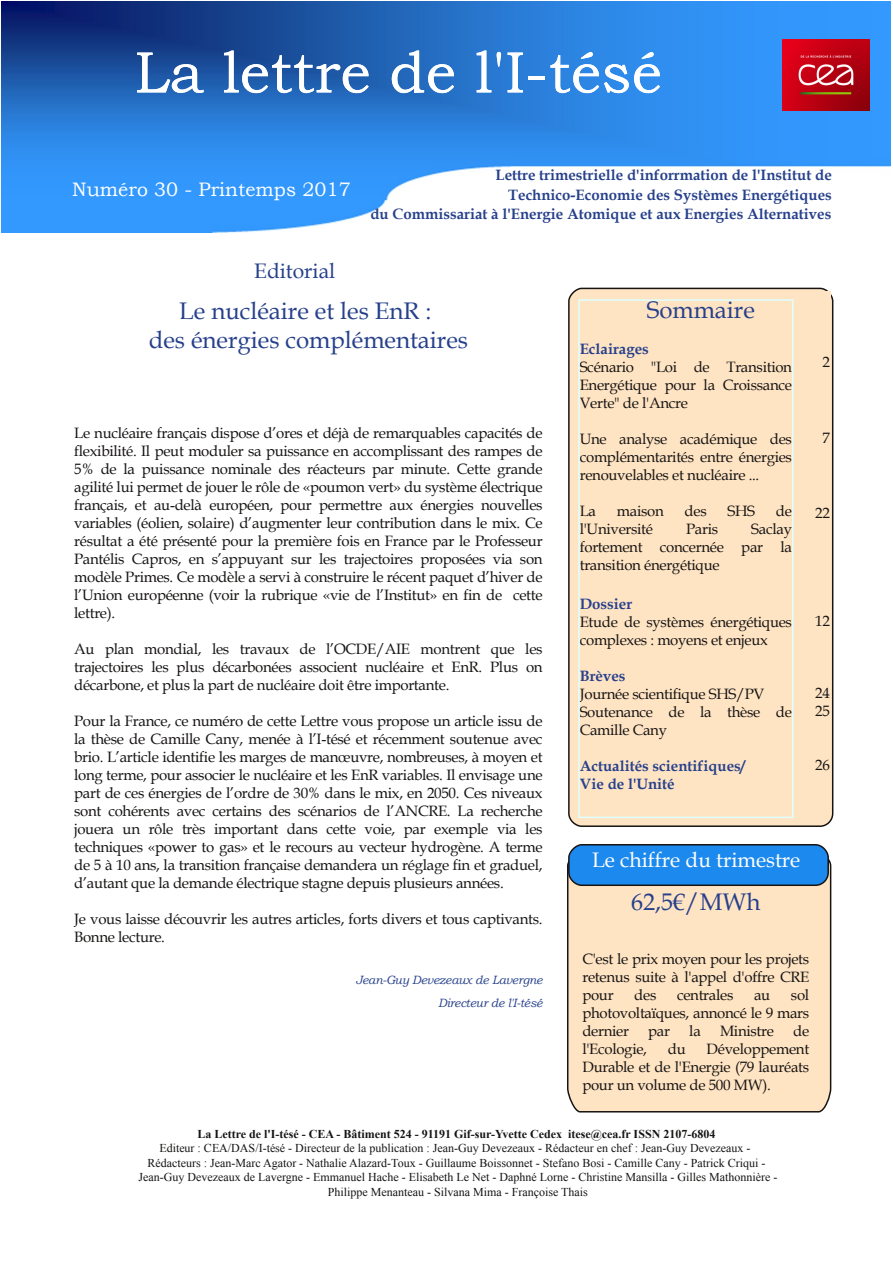
<style>
.page{position:relative;width:893px;height:1263px;background:#fff}
.page>*{position:absolute;margin:0;border:0;box-sizing:border-box;transform-origin:0 0}
.t1{font:58.5px "Bookman Old Style";color:#fff}
.t2{font:24px/28.8px "Book Antiqua";color:#26408b;text-align:center}
.t3{font:21px "Book Antiqua";color:#fff}
.t4{font:21px "Book Antiqua";color:#26408b}
.t5{font:19.5px "Bookman Old Style";color:#fff}
.t6{font:15px/18px "Book Antiqua";letter-spacing:-.02em;color:#161413;text-align:justify}
.t7{font:700 15px/19.5px "Book Antiqua";color:#26408b;text-align:right}
.t8{font:12px/14.4px "Times New Roman";color:#161413;text-align:center}
.t9{font:700 12px "Times New Roman";color:#161413}
.t10{font:italic 12px/23.4px "Bookman Old Style";letter-spacing:-.02em;color:#26408b;text-align:right}
</style>
<div class="page">
<img style="left:1px;top:2px;width:890px;height:230px">
<img style="left:783px;top:40px;width:86px;height:71px">
<div style="left:569px;top:288px;width:264px;height:538px;background:#ffe4c4;border-radius:13px"></div>
<div style="left:568px;top:288px;width:265px;height:539px;border:2px solid #161413;border-radius:13px"></div>
<div style="left:578px;top:299px;width:215px;height:519px;border:2px solid #e0ffff"></div>
<div style="left:795px;top:291px;width:35px;height:526px;background:#ffe4c4"></div>
<svg style="left:567px;top:859px;width:265px;height:254px;background:#e4ccb1"></svg>
<div style="left:569px;top:845px;width:259px;height:40px;background:#1c89ee;border-radius:13px"></div>
<div style="left:568px;top:844px;width:261px;height:42px;border:2px solid #161413;border-radius:13px"></div>
<div style="left:582px;top:892px;width:229px;height:212px;background:#ffe4c4"></div>
<h1 class="t1" style="left:134px;top:37px;width:529px">La lettre de l'I-tésé</h1>
<h3 class="t5" style="left:72px;top:177px;width:280px">Numéro 30 - Printemps 2017</h3>
<p class="t7" style="left:370px;top:165px;width:463px">Lettre trimestrielle d'inforrmation de l'Institut de<br>Technico-Economie des Systèmes Energétiques<br>du Commissariat à l'Energie Atomique et aux Energies Alternatives</p>
<h3 class="t4" style="left:254px;top:258px;width:83px">Editorial</h3>
<h2 class="t2" style="left:149px;top:297px;width:321px">Le nucléaire et les EnR :<br>des énergies complémentaires</h2>
<p class="t6" style="left:74px;top:424px;width:470px">Le nucléaire français dispose d’ores et déjà de remarquables capacités de flexibilité. Il peut moduler sa puissance en accomplissant des rampes de 5% de la puissance nominale des réacteurs par minute. Cette grande agilité lui permet de jouer le rôle de «poumon vert» du système électrique français, et au-delà européen, pour permettre aux énergies nouvelles variables (éolien, solaire) d’augmenter leur contribution dans le mix. Ce résultat a été présenté pour la première fois en France par le Professeur Pantélis Capros, en s’appuyant sur les trajectoires proposées via son modèle Primes. Ce modèle a servi à construire le récent paquet d’hiver de l’Union européenne (voir la rubrique «vie de l’Institut» en fin de cette lettre).</p>
<p class="t6" style="left:74px;top:640px;width:470px">Au plan mondial, les travaux de l’OCDE/AIE montrent que les trajectoires les plus décarbonées associent nucléaire et EnR. Plus on décarbone, et plus la part de nucléaire doit être importante.</p>
<p class="t6" style="left:74px;top:712px;width:470px">Pour la France, ce numéro de cette Lettre vous propose un article issu de la thèse de Camille Cany, menée à l’I-tésé et récemment soutenue avec brio. L’article identifie les marges de manœuvre, nombreuses, à moyen et long terme, pour associer le nucléaire et les EnR variables. Il envisage une part de ces énergies de l’ordre de 30% dans le mix, en 2050. Ces niveaux sont cohérents avec certains des scénarios de l’ANCRE. La recherche jouera un rôle très important dans cette voie, par exemple via les techniques «power to gas» et le recours au vecteur hydrogène. A terme de 5 à 10 ans, la transition française demandera un réglage fin et graduel, d’autant que la demande électrique stagne depuis plusieurs années.</p>
<p class="t6" style="left:74px;top:910px;width:470px">Je vous laisse découvrir les autres articles, forts divers et tous captivants.<br>Bonne lecture.</p>
<p class="t10" style="left:356px;top:968px;width:188px">Jean-Guy Devezeaux de Lavergne<br>Directeur de l'I-tésé</p>
<h2 class="t2" style="left:647px;top:296px;width:110px">Sommaire</h2>
<p class="t7" style="left:580px;top:339px;width:71px">Eclairages</p>
<p class="t6" style="left:580px;top:358px;width:214px">Scénario "Loi de Transition Energétique pour la Croissance Verte" de l'Ancre</p>
<p class="t6" style="left:580px;top:430px;width:214px">Une analyse académique des complémentarités entre énergies renouvelables et nucléaire ...</p>
<p class="t6" style="left:580px;top:502px;width:18px">La</p>
<p class="t6" style="left:617px;top:502px;width:48px">maison</p>
<p class="t6" style="left:685px;top:502px;width:24px">des</p>
<p class="t6" style="left:727px;top:502px;width:29px">SHS</p>
<p class="t6" style="left:776px;top:502px;width:18px">de</p>
<p class="t6" style="left:580px;top:520px;width:75px">l'Université</p>
<p class="t6" style="left:686px;top:520px;width:33px">Paris</p>
<p class="t6" style="left:580px;top:520px;width:214px;text-indent:172px">Saclay fortement concernée par la transition énergétique</p>
<p class="t7" style="left:580px;top:595px;width:54px">Dossier</p>
<p class="t6" style="left:580px;top:613px;width:214px">Etude de systèmes énergétiques complexes : moyens et enjeux</p>
<p class="t7" style="left:580px;top:667px;width:47px">Brèves</p>
<p class="t6" style="left:580px;top:685px;width:214px;text-align:left">Journée scientifique SHS/PV<br>Soutenance de la thèse de<br>Camille Cany</p>
<p class="t7" style="left:580px;top:757px;width:167px;line-height:18px;text-align:left">Actualités scientifiques/<br>Vie de l'Unité</p>
<p class="t6" style="left:822px;top:353px;width:9px">2</p>
<p class="t6" style="left:822px;top:429px;width:9px">7</p>
<p class="t6" style="left:815px;top:504px;width:16px">22</p>
<p class="t6" style="left:815px;top:612px;width:16px">12</p>
<p class="t6" style="left:815px;top:684px;width:16px">24<br>25</p>
<p class="t6" style="left:815px;top:756px;width:16px">26</p>
<h3 class="t3" style="left:594px;top:839px;width:210px">Le chiffre du trimestre</h3>
<h2 class="t2" style="left:631px;top:888px;width:131px">62,5€/MWh</h2>
<p class="t6" style="left:582px;top:950px;width:228px">C'est le prix moyen pour les projets retenus suite à l'appel d'offre CRE pour</p>
<h3 class="t3" style="left:592px;top:847px;width:210px">Le chiffre du trimestre</h3>
<p class="t6" style="left:582px;top:986px;width:228px;text-indent:209px">sol photovoltaïques, annoncé le 9 mars dernier</p>
<p class="t6" style="left:634px;top:986px;width:24px">des</p>
<p class="t6" style="left:677px;top:986px;width:58px">centrales</p>
<p class="t6" style="left:754px;top:986px;width:18px">au</p>
<p class="t6" style="left:648px;top:1022px;width:23px">par</p>
<p class="t6" style="left:689px;top:1022px;width:13px">la</p>
<p class="t6" style="left:720px;top:1022px;width:55px">Ministre</p>
<p class="t6" style="left:793px;top:1022px;width:18px">de</p>
<p class="t6" style="left:582px;top:1040px;width:228px;text-indent:124px">Développement Durable et de l'Energie (79 lauréats pour un volume de 500 MW).</p>
<p class="t6" style="left:582px;top:1040px;width:66px">l'Ecologie,</p>
<p class="t6" style="left:668px;top:1040px;width:19px">du</p>
<p class="t9" style="left:197px;top:1127px;width:519px">La Lettre de l'I-tésé - CEA - Bâtiment 524 - 91191 Gif-sur-Yvette Cedex itese@cea.fr ISSN 2107-6804</p>
<p class="t8" style="left:138px;top:1141px;width:640px">Editeur : CEA/DAS/I-tésé - Directeur de la publication : Jean-Guy Devezeaux - Rédacteur en chef : Jean-Guy Devezeaux - Rédacteurs : Jean-Marc Agator - Nathalie Alazard-Toux - Guillaume Boissonnet - Stefano Bosi - Camille Cany - Patrick Criqui - Jean-Guy Devezeaux de Lavergne - Emmanuel Hache - Elisabeth Le Net - Daphné Lorne - Christine Mansilla - Gilles Mathonnière - Philippe Menanteau - Silvana Mima - Françoise Thais</p>
</div>
